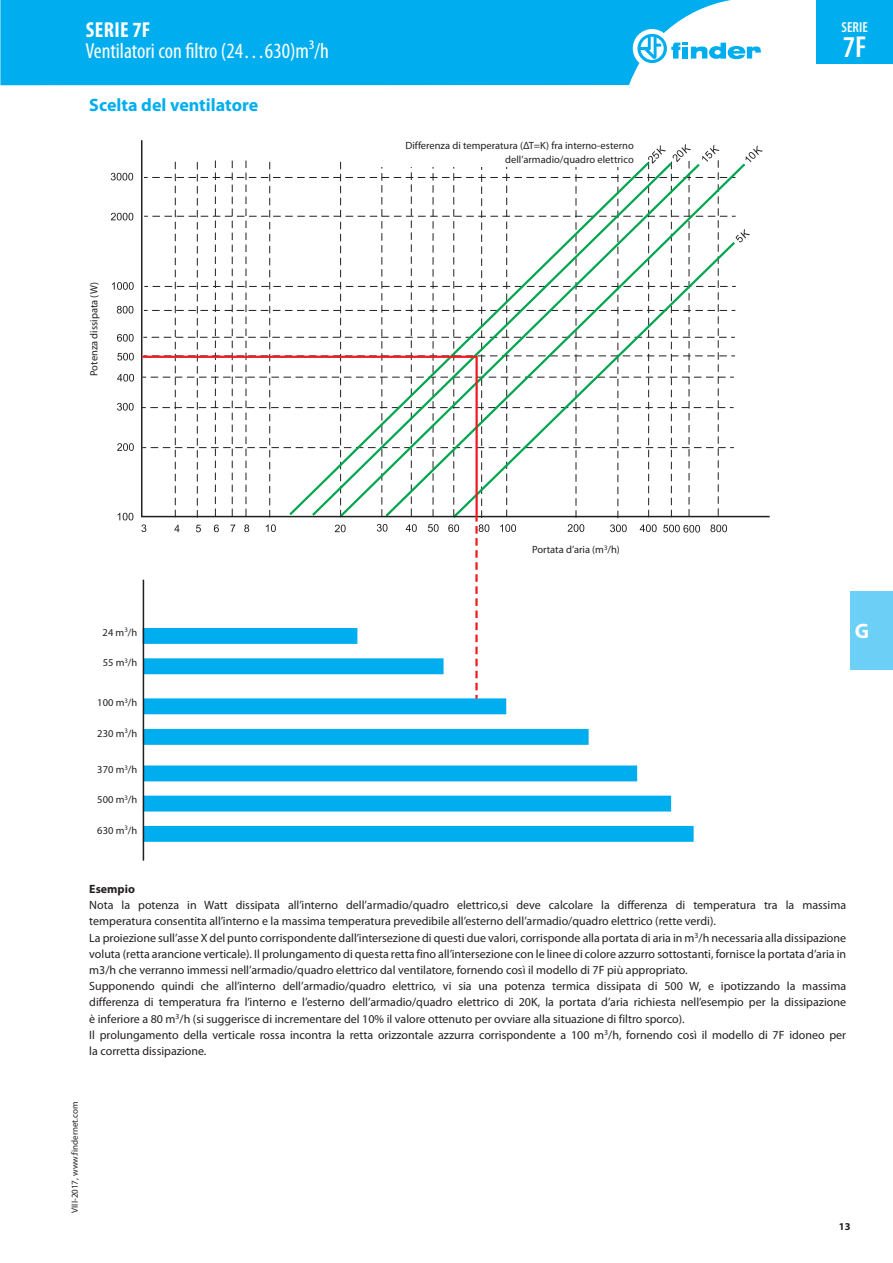
<style>
.page{position:relative;width:893px;height:1263px;background:#fff}
.page>*{position:absolute;margin:0;border:0;box-sizing:border-box;transform-origin:0 0}
.t1{font:600 condensed 30.3px "Myriad Pro";color:#fff}
.t2{font:condensed 21.75px "Myriad Pro";color:#fff}
.t3{font:700 condensed 21.75px "Myriad Pro";letter-spacing:.02em;color:#fff}
.t4{font:700 21px "Myriad Pro";color:#fff}
.t5{font:700 18px "Myriad Pro";color:#00aeef}
.t6{font:600 condensed 14.55px "Myriad Pro";color:#fff}
.t7{font:12px/16.2px "Myriad Pro";color:#231f20}
.t8{font:700 12px "Myriad Pro";color:#231f20}
.t9{font:10.5px/14.2px "Myriad Pro";color:#231f20;text-align:right}
.t10{font:700 10.5px "Myriad Pro";color:#231f20}
.t11{font:9px "Myriad Pro";color:#231f20}
</style>
<div class="page">
<svg style="left:111px;top:173px;width:22px;height:7px"></svg>
<svg style="left:111px;top:213px;width:22px;height:7px"></svg>
<svg style="left:112px;top:282px;width:22px;height:8px"></svg>
<svg style="left:117px;top:306px;width:16px;height:8px"></svg>
<svg style="left:117px;top:334px;width:17px;height:8px"></svg>
<svg style="left:117px;top:353px;width:17px;height:7px"></svg>
<svg style="left:117px;top:374px;width:17px;height:8px"></svg>
<svg style="left:117px;top:403px;width:17px;height:8px"></svg>
<svg style="left:117px;top:443px;width:17px;height:8px"></svg>
<svg style="left:118px;top:513px;width:15px;height:7px"></svg>
<svg style="left:141px;top:140px;width:629px;height:721px"></svg>
<svg style="left:141px;top:144px;width:622px;height:555px"></svg>
<div style="left:379px;top:141px;width:255px;height:25px;background:#fff"></div>
<div style="left:850px;top:591px;width:43px;height:79px;background:#6bcff6"></div>
<div style="left:0;top:0;width:731px;height:85px;background:#00aeef"></div>
<div style="left:633px;top:29px;width:38px;height:39px;background:#fff;border-radius:50%"></div>
<svg style="left:637px;top:34px;width:124px;height:29px"></svg>
<div style="left:816px;top:0;width:77px;height:64px;background:#00aeef"></div>
<h2 class="t3" style="left:86px;top:17px;width:66px">SERIE 7F</h2>
<h2 class="t2" style="left:85px;top:38px;width:245px">Ventilatori con filtro (24…630)m³/h</h2>
<h3 class="t5" style="left:89px;top:93px;width:170px">Scelta del ventilatore</h3>
<p class="t9" style="left:87px;top:376px;width:96px;rotate:-90deg">Potenza dissipata (W)</p>
<p class="t9" style="left:103px;top:625px;width:36px">24 m<sup>3</sup>/h</p>
<p class="t9" style="left:103px;top:655px;width:36px">55 m<sup>3</sup>/h</p>
<p class="t9" style="left:97px;top:695px;width:42px">100 m<sup>3</sup>/h</p>
<p class="t9" style="left:97px;top:726px;width:42px">230 m<sup>3</sup>/h</p>
<p class="t9" style="left:97px;top:762px;width:42px">370 m<sup>3</sup>/h</p>
<p class="t9" style="left:97px;top:793px;width:42px">500 m<sup>3</sup>/h</p>
<p class="t9" style="left:97px;top:823px;width:42px">630 m<sup>3</sup>/h</p>
<p class="t9" style="left:405px;top:138px;width:230px">Differenza di temperatura (ΔT=K) fra interno-esterno dell’armadio/quadro elettrico</p>
<p class="t9" style="left:532px;top:542px;width:89px">Portata d’aria (m<sup>3</sup>/h)</p>
<p class="t6" style="left:842px;top:19px;width:28px">SERIE</p>
<h1 class="t1" style="left:843px;top:30px;width:25px">7F</h1>
<h3 class="t4" style="left:855px;top:618px;width:16px">G</h3>
<p class="t8" style="left:89px;top:881px;width:47px">Esempio</p>
<p class="t7" style="left:89px;top:897px;width:758px">Nota la potenza in Watt dissipata all’interno dell’armadio/quadro elettrico,si deve calcolare la differenza di temperatura tra la massima temperatura consentita all’interno e la massima temperatura prevedibile all’esterno dell’armadio/quadro elettrico (rette verdi).<br>La proiezione sull’asse X del punto corrispondente dall’intersezione di questi due valori, corrisponde alla portata di aria in m<sup>3</sup>/h necessaria alla dissipazione voluta (retta arancione verticale). Il prolungamento di questa retta fino all’intersezione con le linee di colore azzurro sottostanti, fornisce la portata d’aria in m3/h che verranno immessi nell’armadio/quadro elettrico dal ventilatore, fornendo così il modello di 7F più appropriato.<br>Supponendo quindi che all’interno dell’armadio/quadro elettrico, vi sia una potenza termica dissipata di 500 W, e ipotizzando la massima differenza di temperatura fra l’interno e l’esterno dell’armadio/quadro elettrico di 20K, la portata d’aria richiesta nell’esempio per la dissipazione è inferiore a 80 m<sup>3</sup>/h (si suggerisce di incrementare del 10% il valore ottenuto per ovviare alla situazione di filtro sporco).<br>Il prolungamento della verticale rossa incontra la retta orizzontale azzurra corrispondente a 100 m<sup>3</sup>/h, fornendo così il modello di 7F idoneo per la corretta dissipazione.</p>
<p class="t11" style="left:69px;top:1213px;width:113px;rotate:-90deg">VIII-2017, www.findernet.com</p>
<p class="t10" style="left:839px;top:1219px;width:13px">13</p>
</div>
